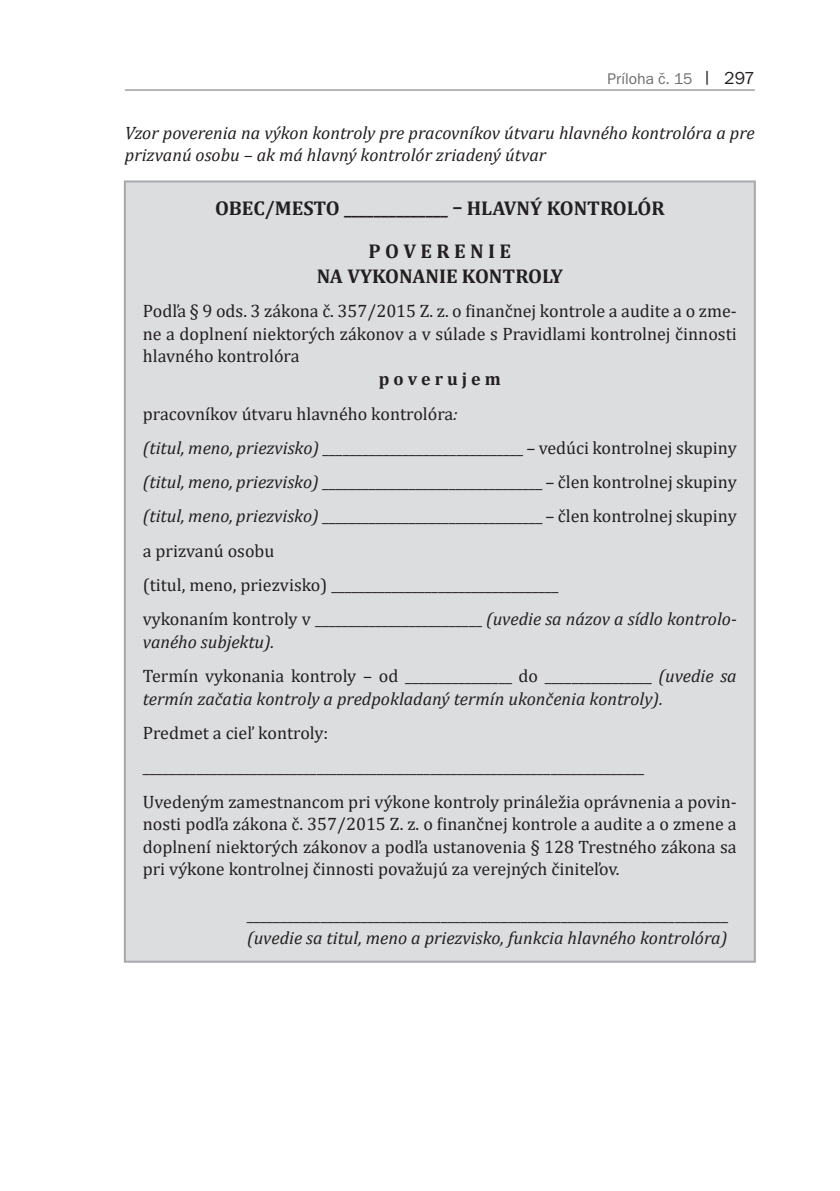
<style>
.page{position:relative;width:840px;height:1191px;background:#fff}
.page>*{position:absolute;margin:0;border:0;box-sizing:border-box;transform-origin:0 0}
.t1{font:700 20px "Cambria";color:#231f20}
.t2{font:18px/34.2px "Cambria";color:#231f20}
.t3{font:italic 18px/22.4px "Cambria";color:#231f20}
.t4{font:18px "Franklin Got Itc TEE";color:#231f20}
.t5{font:16px "Franklin Got Itc TEE";color:#6c6d70}
.s1{font-weight:700}
.s2{font-style:italic}
</style>
<div class="page">
<svg style="left:706px;top:71px;width:1px;height:14px"></svg>
<hr style="left:125px;top:90px;width:629px;height:1px;background:#6c6d70">
<div style="left:125px;top:181px;width:629px;height:780px;background:#dcdddf"></div>
<p class="t5" style="left:607px;top:70px;width:87px">Príloha č. 15</p>
<p class="t4" style="left:723px;top:68px;width:32px">297</p>
<p class="t3" style="left:125px;top:121px;width:631px">Vzor poverenia na výkon kontroly pre pracovníkov útvaru hlavného kontrolóra a pre prizvanú osobu – ak má hlavný kontrolór zriadený útvar</p>
<p class="t1" style="left:215px;top:194px;width:13px">OBEC</p>
<p class="t1" style="left:265px;top:194px;width:216px">/Mesto ______________ – HLAVN</p>
<p class="t1" style="left:530px;top:194px;width:31px">ý KONTROLÓR</p>
<p class="t1" style="left:368px;top:237px;width:142px">P OVERENIE</p>
<p class="t1" style="left:316px;top:262px;width:44px">NA VYKONANIE</p>
<p class="t1" style="left:461px;top:262px;width:14px">KONTROLY</p>
<p class="t2" style="left:143px;top:300px;width:595px;line-height:22.4px;text-align:justify">Podľa § 9 ods. 3 zákona č. 357/2015 Z. z. o finančnej kontrole a audite a o zme&shy;ne a doplnení niektorých zákonov a v súlade s Pravidlami kontrolnej činnosti hlavného kontrolóra</p>
<p class="t2" style="left:143px;top:362px;width:595px;text-indent:236px"><span class="s1">p ove r uj e m<br></span>pracovníkov útvaru hlavného kontrolóra<span class="s2">:<br>(titul, meno, priezvisko)</span> ______________________________ – vedúci kontrolnej skupiny <span class="s2">(titul, meno, priezvisko)</span> _________________________________ – člen kontrolnej skupiny <span class="s2">(titul, meno, priezvisko)</span> _________________________________ – člen kontrolnej skupiny a prizvanú osobu<br>(titul, meno, priezvisko) __________________________________<br>vykonaním kontroly v _________________________ <span class="s2">(uvedie sa názov a sídlo kontrolo-</span></p>
<p class="t2" style="left:143px;top:624px;width:595px"><span class="s2">vaného subjektu).<br></span>Termín vykonania kontroly – od ________________ do ________________ <span class="s2">(uvedie sa</span></p>
<p class="t3" style="left:143px;top:686px;width:521px">termín začatia kontroly a predpokladaný termín ukončenia kontroly).</p>
<p class="t2" style="left:143px;top:715px;width:595px">Predmet a cieľ kontroly: ___________________________________________________________________________<br>Uvedeným zamestnancom pri výkone kontroly prináležia oprávnenia a povin-</p>
<p class="t2" style="left:143px;top:812px;width:595px;line-height:22.4px;text-align:justify">nosti podľa zákona č. 357/2015 Z. z. o finančnej kontrole a audite a o zmene a doplnení niektorých zákonov a podľa ustanovenia § 128 Trestného zákona sa pri výkone kontrolnej činnosti považujú za verejných činiteľov.</p>
<p class="t2" style="left:247px;top:897px;width:482px">________________________________________________________________________</p>
<p class="t3" style="left:247px;top:925px;width:481px">(uvedie sa titul, meno a priezvisko, funkcia hlavného kontrolóra)</p>
</div>
